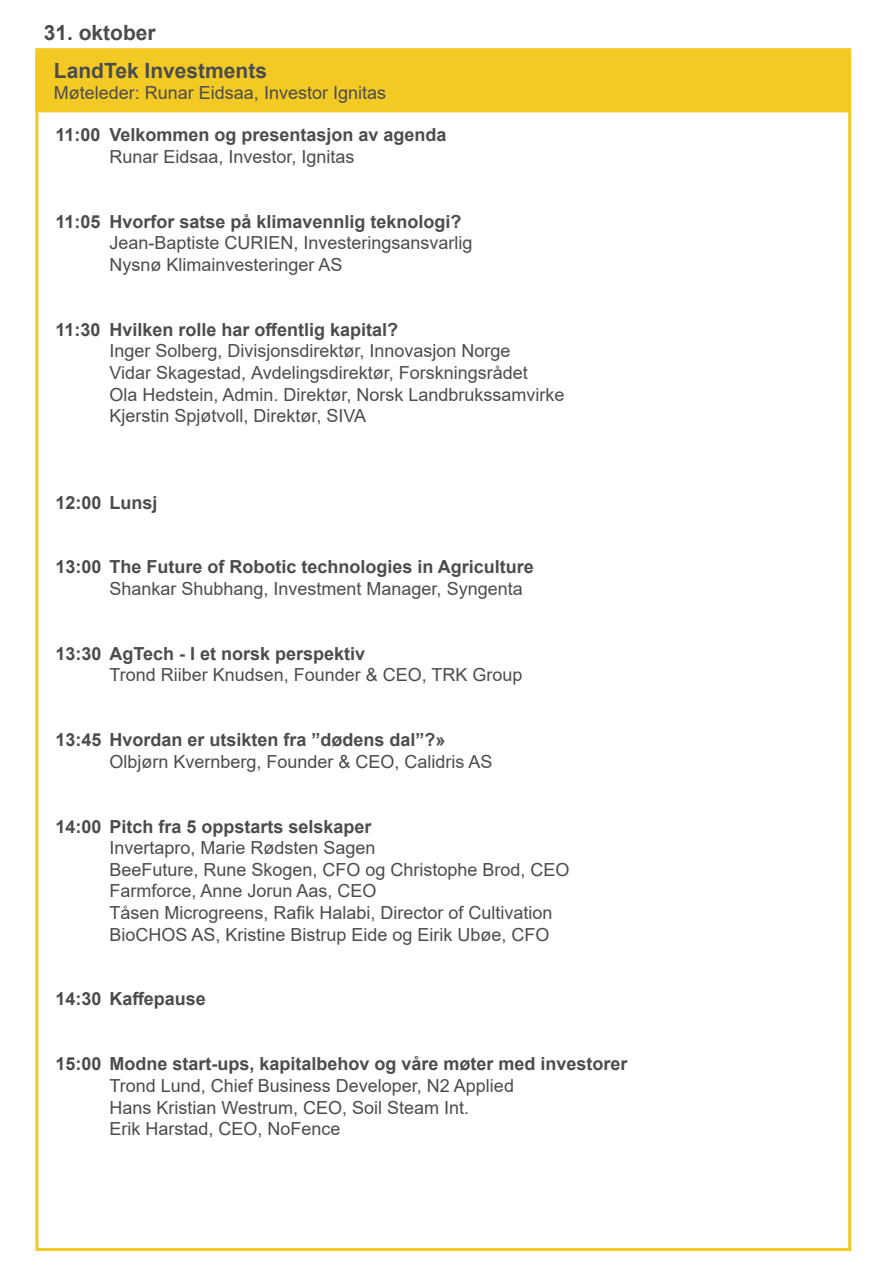
<style>
.page{position:relative;width:893px;height:1263px;background:#fff}
.page>*{position:absolute;margin:0;border:0;box-sizing:border-box;transform-origin:0 0}
.t1{font:700 21px "Arial";color:#4b4c4d}
.t2{font:18px/21.6px "Arial";color:#4b4c4d}
.t3{font:700 18px "Arial";color:#4b4c4d}
.s1{font-weight:700}
</style>
<div class="page">
<div style="left:36px;top:50px;width:814px;height:62px;background:#f3c924"></div>
<div style="left:35px;top:49px;width:815px;height:63px;border:2px solid #f3c924"></div>
<p class="t1" style="left:44px;top:18px;width:114px">31. oktober</p>
<p class="t1" style="left:54px;top:55px;width:215px">LandTek Investments</p>
<p class="t2" style="left:54px;top:82px;width:334px">Møteleder: Runar Eidsaa, Investor Ignitas</p>
<p class="t3" style="left:55px;top:122px;width:393px">11:00 Velkommen og presentasjon av agenda</p>
<p class="t2" style="left:109px;top:146px;width:247px">Runar Eidsaa, Investor, Ignitas</p>
<p class="t3" style="left:55px;top:209px;width:408px">11:05 Hvorfor satse på klimavennlig teknologi?</p>
<p class="t2" style="left:109px;top:232px;width:365px">Jean-Baptiste CURIEN, Investeringsansvarlig</p>
<p class="t2" style="left:109px;top:254px;width:235px">Nysnø Klimainvesteringer AS</p>
<p class="t2" style="left:109px;top:319px;width:457px;text-indent:-54px"><span class="s1">11:30 Hvilken rolle har offentlig kapital?<br></span>Inger Solberg, Divisjonsdirektør, Innovasjon Norge<br>Vidar Skagestad, Avdelingsdirektør, Forskningsrådet<br>Ola Hedstein, Admin. Direktør, Norsk Landbrukssamvirke Kjerstin Spjøtvoll, Direktør, SIVA</p>
<p class="t3" style="left:55px;top:490px;width:104px">12:00 Lunsj</p>
<p class="t3" style="left:55px;top:554px;width:480px">13:00 The Future of Robotic technologies in Agriculture</p>
<p class="t2" style="left:109px;top:578px;width:415px">Shankar Shubhang, Investment Manager, Syngenta</p>
<p class="t3" style="left:55px;top:641px;width:311px">13:30 AgTech - I et norsk perspektiv</p>
<p class="t2" style="left:109px;top:664px;width:415px">Trond Riiber Knudsen, Founder &amp; CEO, TRK Group</p>
<p class="t3" style="left:55px;top:727px;width:392px">13:45 Hvordan er utsikten fra ”dødens dal”?»</p>
<p class="t2" style="left:109px;top:751px;width:385px">Olbjørn Kvernberg, Founder &amp; CEO, Calidris AS</p>
<p class="t3" style="left:55px;top:814px;width:318px">14:00 Pitch fra 5 oppstarts selskaper</p>
<p class="t2" style="left:109px;top:837px;width:268px">Invertapro, Marie Rødsten Sagen</p>
<p class="t2" style="left:109px;top:859px;width:462px">BeeFuture, Rune Skogen, CFO og Christophe Brod, CEO</p>
<p class="t2" style="left:109px;top:880px;width:269px">Farmforce, Anne Jorun Aas, CEO</p>
<p class="t2" style="left:109px;top:902px;width:445px">Tåsen Microgreens, Rafik Halabi, Director of Cultivation</p>
<p class="t2" style="left:109px;top:923px;width:442px">BioCHOS AS, Kristine Bistrup Eide og Eirik Ubøe, CFO</p>
<p class="t3" style="left:55px;top:986px;width:152px">14:30 Kaffepause</p>
<p class="t3" style="left:55px;top:1051px;width:574px">15:00 Modne start-ups, kapitalbehov og våre møter med investorer</p>
<p class="t2" style="left:109px;top:1075px;width:406px">Trond Lund, Chief Business Developer, N2 Applied</p>
<p class="t2" style="left:109px;top:1096px;width:361px">Hans Kristian Westrum, CEO, Soil Steam Int.</p>
<p class="t2" style="left:109px;top:1118px;width:233px">Erik Harstad, CEO, NoFence</p>
</div>
